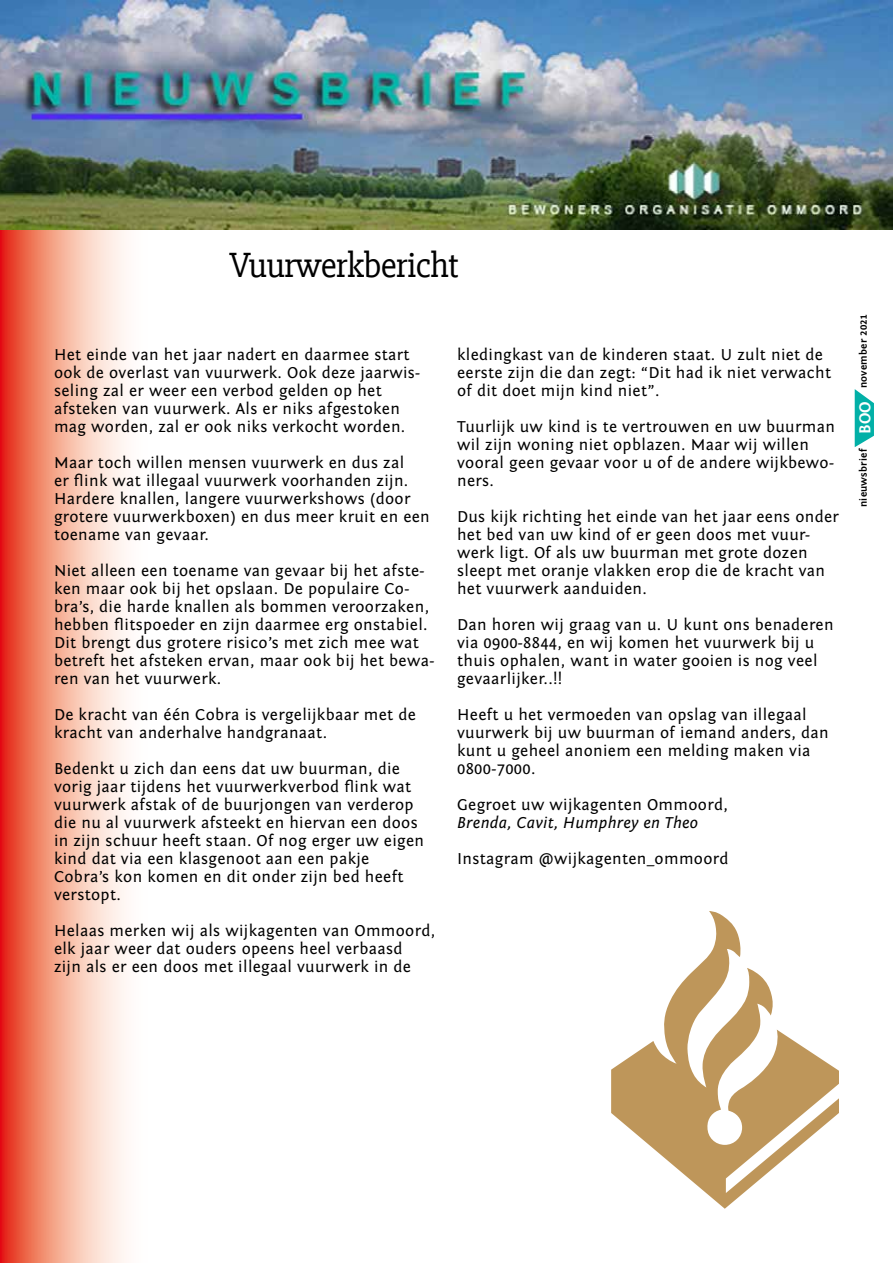
<style>
.page{position:relative;width:893px;height:1263px;background:#fff}
.page>*{position:absolute;margin:0;border:0;box-sizing:border-box;transform-origin:0 0}
.t1{font:36px "Slabo 27 px";letter-spacing:-.025em;color:#000}
.t2{font:16.5px/18px "Fontin Sans";letter-spacing:.02em;color:#000}
.t3{font:italic 16.5px "Fontin Sans";letter-spacing:.02em;color:#000}
.t4{font:700 16.5px "Fontin Sans";color:#fff}
.t5{font:700 10.5px "Fontin Sans";letter-spacing:.02em;color:#000}
</style>
<div class="page">
<svg style="left:0;top:230px;width:126px;height:1033px;background:#f4a390"></svg>
<img style="left:0;top:0;width:893px;height:229px">
<svg style="left:855px;top:389px;width:19px;height:58px"></svg>
<svg style="left:611px;top:911px;width:228px;height:298px"></svg>
<h1 class="t1" style="left:230px;top:244px;width:231px">Vuurwerkbericht</h1>
<p class="t2" style="left:54px;top:346px;width:368px">Het einde van het jaar nadert en daarmee start ook de overlast van vuurwerk. Ook deze jaarwis&shy;seling zal er weer een verbod gelden op het afsteken van vuurwerk. Als er niks afgestoken mag worden, zal er ook niks verkocht worden.</p>
<p class="t2" style="left:54px;top:454px;width:377px">Maar toch willen mensen vuurwerk en dus zal<br>er flink wat illegaal vuurwerk voorhanden zijn.<br>Hardere knallen, langere vuurwerkshows (door grotere vuurwerkboxen) en dus meer kruit en een toename van gevaar.</p>
<p class="t2" style="left:54px;top:562px;width:382px">Niet alleen een toename van gevaar bij het afste&shy;ken maar ook bij het opslaan. De populaire Co&shy;bra’s, die harde knallen als bommen veroorzaken, hebben flitspoeder en zijn daarmee erg onstabiel.<br>Dit brengt dus grotere risico’s met zich mee wat betreft het afsteken ervan, maar ook bij het bewa&shy;ren van het vuurwerk.</p>
<p class="t2" style="left:54px;top:706px;width:363px">De kracht van één Cobra is vergelijkbaar met de kracht van anderhalve handgranaat.</p>
<p class="t2" style="left:54px;top:760px;width:372px">Bedenkt u zich dan eens dat uw buurman, die vorig jaar tijdens het vuurwerkverbod flink wat vuurwerk afstak of de buurjongen van verderop die nu al vuurwerk afsteekt en hiervan een doos in zijn schuur heeft staan. Of nog erger uw eigen kind dat via een klasgenoot aan een pakje Cobra’s kon komen en dit onder zijn bed heeft verstopt.</p>
<p class="t2" style="left:54px;top:922px;width:383px">Helaas merken wij als wijkagenten van Ommoord, elk jaar weer dat ouders opeens heel verbaasd<br>zijn als er een doos met illegaal vuurwerk in de</p>
<p class="t2" style="left:457px;top:346px;width:376px">kledingkast van de kinderen staat. U zult niet de eerste zijn die dan zegt: “Dit had ik niet verwacht of dit doet mijn kind niet”.</p>
<p class="t2" style="left:457px;top:418px;width:379px">Tuurlijk uw kind is te vertrouwen en uw buurman wil zijn woning niet opblazen. Maar wij willen vooral geen gevaar voor u of de andere wijkbewo&shy;ners.</p>
<p class="t2" style="left:457px;top:508px;width:383px">Dus kijk richting het einde van het jaar eens onder het bed van uw kind of er geen doos met vuur&shy;werk ligt. Of als uw buurman met grote dozen sleept met oranje vlakken erop die de kracht van het vuurwerk aanduiden.</p>
<p class="t2" style="left:457px;top:616px;width:378px">Dan horen wij graag van u. U kunt ons benaderen via 0900-8844, en wij komen het vuurwerk bij u thuis ophalen, want in water gooien is nog veel gevaarlijker..!!</p>
<p class="t2" style="left:457px;top:706px;width:373px">Heeft u het vermoeden van opslag van illegaal vuurwerk bij uw buurman of iemand anders, dan kunt u geheel anoniem een melding maken via 0800-7000.</p>
<p class="t2" style="left:457px;top:796px;width:272px">Gegroet uw wijkagenten Ommoord,</p>
<p class="t3" style="left:457px;top:814px;width:243px">Brenda, Cavit, Humphrey en Theo</p>
<p class="t2" style="left:457px;top:850px;width:273px">Instagram @wijkagenten_ommoord</p>
<p class="t5" style="left:858px;top:388px;width:75px;rotate:-90deg">november 2021</p>
<p class="t4" style="left:856px;top:434px;width:34px;rotate:-90deg">BOO</p>
<p class="t5" style="left:858px;top:507px;width:60px;rotate:-90deg">nieuwsbrief</p>
</div>
